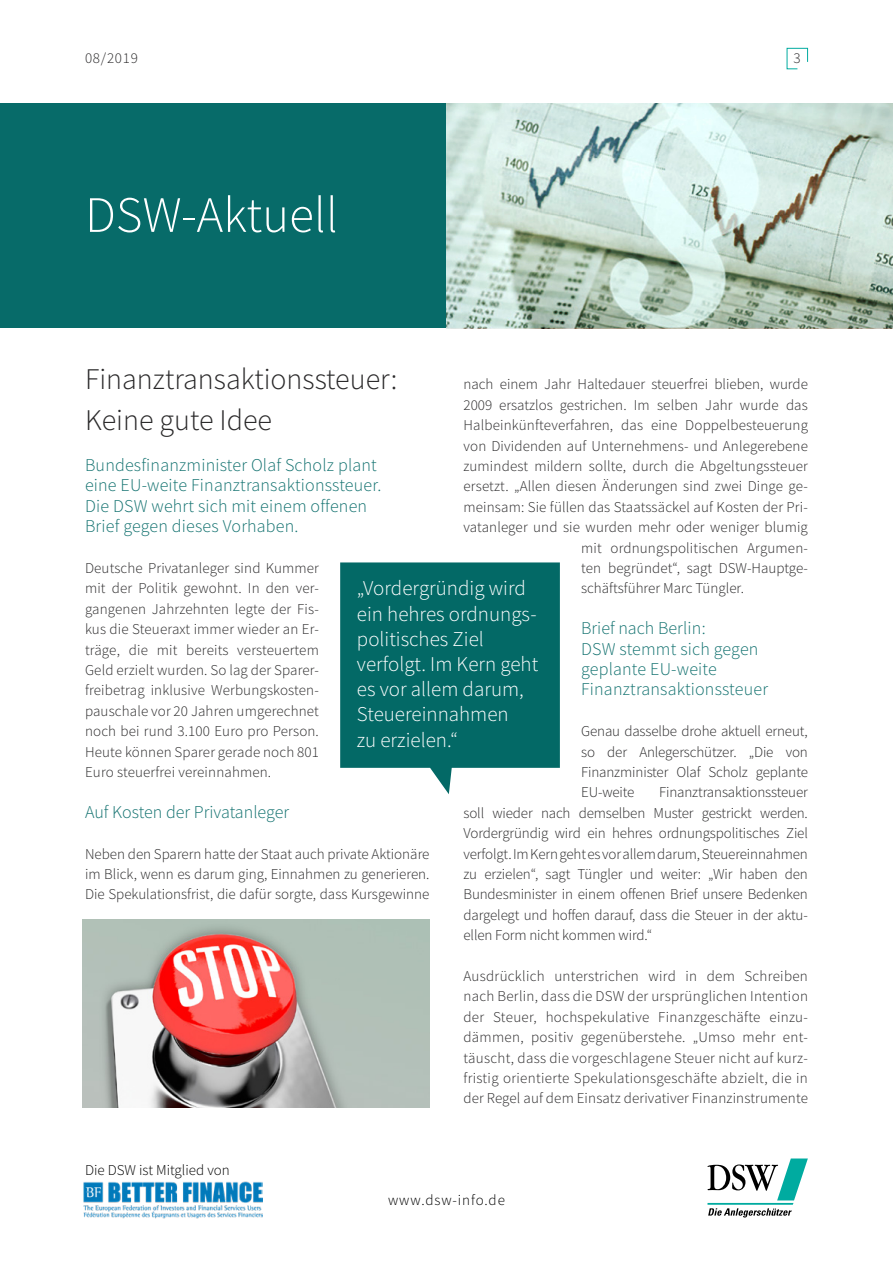
<style>
.page{position:relative;width:893px;height:1263px;background:#fff}
.page>*{position:absolute;margin:0;border:0;box-sizing:border-box;transform-origin:0 0}
.t1{font:300 51px "Source Sans Pro";color:#fff}
.HAUPT{font:300 30px/40.8px "Source Sans Pro";color:#292829}
.t2{font:300 21px/25.2px "Source Sans Pro";color:#fff}
.Fließtext_DSW_Newsle{font:300 18px/20.4px "Source Sans Pro";letter-spacing:.01em;color:#137270}
.Fließtext_DSW_Newsle-2{font:300 15px/20.4px "Source Sans Pro";letter-spacing:.01em;color:#292829;text-align:justify}
.t3{font:300 15px "Source Sans Pro";color:#000}
.t4{font:300 15px "Source Sans Pro";letter-spacing:.06em;color:#000}
</style>
<div class="page">
<svg style="left:707px;top:1158px;width:101px;height:59px"></svg>
<div style="left:0;top:104px;width:893px;height:224px;background:#076b69"></div>
<svg style="left:786px;top:48px;width:22px;height:22px"></svg>
<svg style="left:446px;top:104px;width:447px;height:224px"></svg>
<img style="left:83px;top:1182px;width:180px;height:37px">
<svg style="left:340px;top:562px;width:220px;height:232px;fill:#036966"></svg>
<img style="left:83px;top:920px;width:346px;height:188px">
<p class="Fließtext_DSW_Newsle-2" style="left:85px;top:48px;width:54px">08/2019</p>
<h1 class="t1" style="left:85px;top:184px;width:254px">DSW-Aktuell</h1>
<p class="Fließtext_DSW_Newsle-2" style="left:794px;top:48px;width:9px">3</p>
<p class="HAUPT" style="left:85px;top:359px;width:314px">Finanztransaktionssteuer:<br>Keine gute Idee</p>
<p class="Fließtext_DSW_Newsle" style="left:85px;top:455px;width:298px">Bundesfinanzminister Olaf Scholz plant eine EU-weite Finanztransaktionssteuer.<br>Die DSW wehrt sich mit einem offenen Brief gegen dieses Vorhaben.</p>
<p class="Fließtext_DSW_Newsle-2" style="left:85px;top:558px;width:235px">Deutsche Privatanleger sind Kummer mit der Politik gewohnt. In den ver&shy;gangenen Jahrzehnten legte der Fis&shy;kus die Steueraxt immer wieder an Er&shy;träge, die mit bereits versteuertem Geld erzielt wurden. So lag der Sparer&shy;freibetrag inklusive Werbungskosten&shy;pauschale vor 20 Jahren umgerechnet noch bei rund 3.100 Euro pro Person.<br>Heute können Sparer gerade noch 801<br>Euro steuerfrei vereinnahmen.</p>
<p class="Fließtext_DSW_Newsle" style="left:85px;top:802px;width:206px">Auf Kosten der Privatanleger</p>
<p class="Fließtext_DSW_Newsle-2" style="left:85px;top:843px;width:346px">Neben den Sparern hatte der Staat auch private Aktionäre im Blick, wenn es darum ging, Einnahmen zu generieren.<br>Die Spekulationsfrist, die dafür sorgte, dass Kursgewinne</p>
<p class="Fließtext_DSW_Newsle-2" style="left:463px;top:374px;width:346px">nach einem Jahr Haltedauer steuerfrei blieben, wurde</p>
<p class="Fließtext_DSW_Newsle-2" style="left:463px;top:395px;width:346px">2009 ersatzlos gestrichen. Im selben Jahr wurde das</p>
<p class="Fließtext_DSW_Newsle-2" style="left:463px;top:415px;width:346px">Halbeinkünfteverfahren, das eine Doppelbesteuerung</p>
<p class="Fließtext_DSW_Newsle-2" style="left:463px;top:435px;width:346px">von Dividenden auf Unternehmens- und Anlegerebene</p>
<p class="Fließtext_DSW_Newsle-2" style="left:463px;top:456px;width:346px">zumindest mildern sollte, durch die Abgeltungssteuer</p>
<p class="Fließtext_DSW_Newsle-2" style="left:463px;top:476px;width:346px">ersetzt. „Allen diesen Änderungen sind zwei Dinge ge-</p>
<p class="Fließtext_DSW_Newsle-2" style="left:463px;top:497px;width:346px">meinsam: Sie füllen das Staatssäckel auf Kosten der Pri-</p>
<p class="Fließtext_DSW_Newsle-2" style="left:463px;top:517px;width:346px">vatanleger und sie wurden mehr oder weniger blumig</p>
<p class="Fließtext_DSW_Newsle-2" style="left:581px;top:537px;width:228px">mit ordnungspolitischen Argumen-</p>
<p class="Fließtext_DSW_Newsle-2" style="left:581px;top:558px;width:228px">ten begründet“, sagt DSW-Hauptge-</p>
<p class="Fließtext_DSW_Newsle-2" style="left:581px;top:578px;width:164px">schäftsführer Marc Tüngler.</p>
<p class="Fließtext_DSW_Newsle" style="left:581px;top:618px;width:179px">Brief nach Berlin:<br>DSW stemmt sich gegen</p>
<p class="Fließtext_DSW_Newsle" style="left:581px;top:659px;width:188px">geplante EU-weite<br>Finanztransaktionssteuer</p>
<p class="Fließtext_DSW_Newsle-2" style="left:581px;top:721px;width:228px">Genau dasselbe drohe aktuell erneut, so der Anlegerschützer. „Die von Finanzminister Olaf Scholz geplante EU-weite</p>
<p class="t2" style="left:357px;top:576px;width:183px">„Vordergründig wird ein hehres ordnungs&shy;politisches Ziel verfolgt. Im Kern geht es vor allem darum,<br>Steuereinnahmen<br>zu erzielen.“</p>
<p class="Fließtext_DSW_Newsle-2" style="left:463px;top:782px;width:346px;text-indent:196px">Finanztransaktionssteuer soll wieder nach demselben Muster gestrickt werden.<br>Vordergründig wird ein hehres ordnungspolitisches Ziel verfolgt. Im Kern geht es vor allem darum, Steuereinnahmen zu erzielen“, sagt Tüngler und weiter: „Wir haben den Bundesminister in einem offenen Brief unsere Bedenken dargelegt und hoffen darauf, dass die Steuer in der aktu&shy;ellen Form nicht kommen wird.“</p>
<p class="Fließtext_DSW_Newsle-2" style="left:463px;top:966px;width:346px">Ausdrücklich unterstrichen wird in dem Schreiben nach Berlin, dass die DSW der ursprünglichen Intention der Steuer, hochspekulative Finanzgeschäfte einzu&shy;dämmen, positiv gegenüberstehe. „Umso mehr ent&shy;täuscht, dass die vorgeschlagene Steuer nicht auf kurz&shy;fristig orientierte Spekulationsgeschäfte abzielt, die in der Regel auf dem Einsatz derivativer Finanzinstrumente</p>
<p class="t3" style="left:85px;top:1161px;width:146px">Die DSW ist Mitglied von</p>
<p class="t4" style="left:388px;top:1191px;width:118px">www.dsw-info.de</p>
</div>
